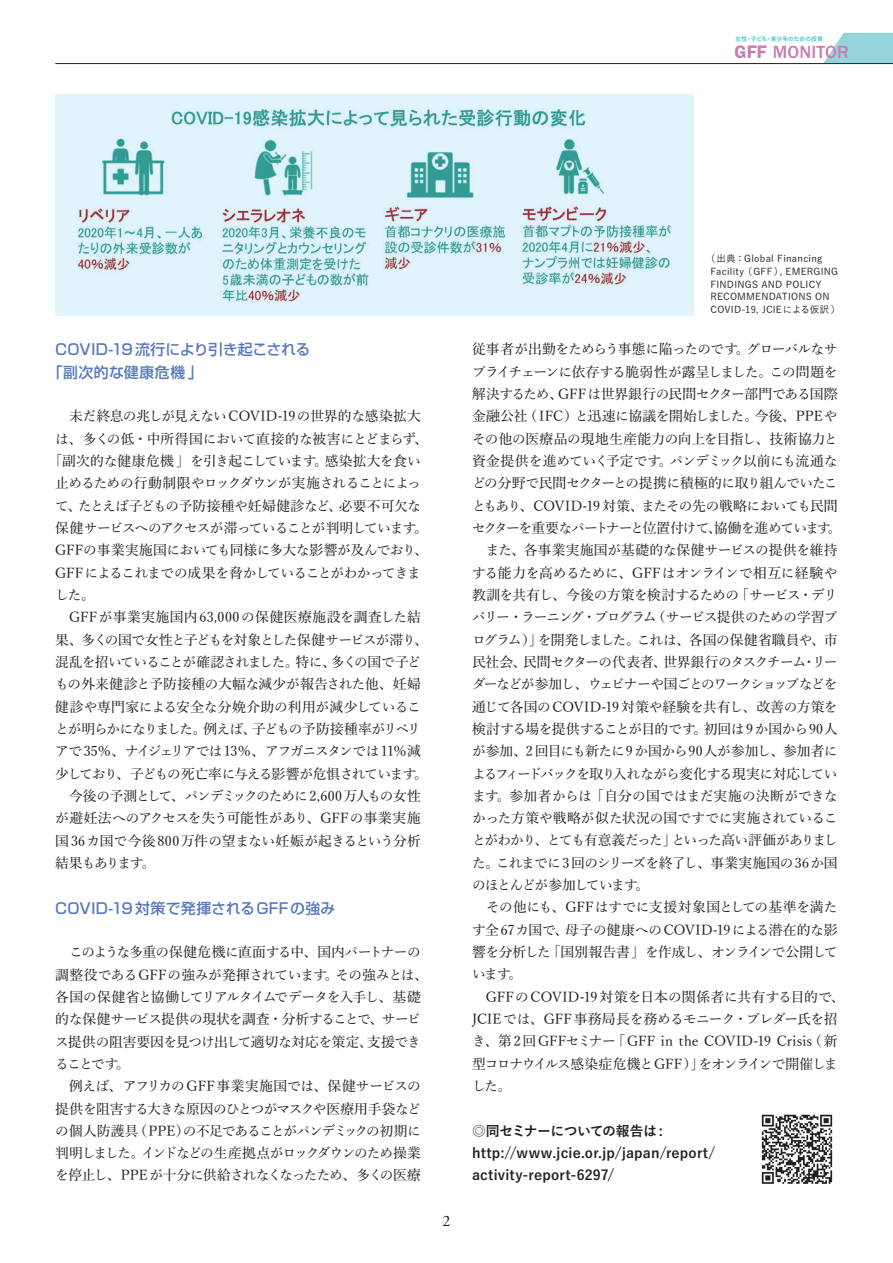
<style>
.page{position:relative;width:893px;height:1263px;background:#fff}
.page>*{position:absolute;margin:0;border:0;box-sizing:border-box;transform-origin:0 0}
.t1{font:500 18.3px "ITC Franklin Gothic Std";letter-spacing:.01em;color:#c77db4}
.t2{font:15.9px "Adobe Garamond Pro";color:#231f20}
.t3{font:500 14.85px/22.4px "Shin Go Pro";letter-spacing:.01em;color:#5679bd}
.t4{font:13.8px/22.4px "Yu Mincho Std M";letter-spacing:-.035em;color:#231f20}
.t5{font:13.8px/22.4px "Yu Gothic Std B";letter-spacing:.01em;color:#231f20}
.t6{font:13.8px "Yu Mincho Std M";letter-spacing:-.085em;color:#231f20}
.t7{font:13.8px "Yu Mincho Std M";letter-spacing:-.06em;color:#231f20}
.t8{font:13.8px "Yu Mincho Std M";letter-spacing:-.015em;color:#231f20}
.t9{font:13.8px "Yu Mincho Std M";letter-spacing:-.09em;color:#231f20}
.t10{font:13.8px "Yu Mincho Std M";letter-spacing:-.01em;color:#231f20}
.t11{font:13.8px "Yu Mincho Std M";letter-spacing:.03em;color:#231f20}
.t12{font:13.8px "Yu Mincho Std M";letter-spacing:-.07em;color:#231f20}
.t13{font:13.8px "Yu Mincho Std M";letter-spacing:-.075em;color:#231f20}
.t14{font:13.8px "Yu Mincho Std M";letter-spacing:.01em;color:#231f20}
.t15{font:13.8px "Yu Mincho Std M";letter-spacing:.005em;color:#231f20}
.t16{font:13.8px "Yu Mincho Std M";letter-spacing:-.095em;color:#231f20}
.t17{font:9.6px/12.8px "Yu Gothic Std M";letter-spacing:.025em;color:#231f20}
.t18{font:500 5.7px "Noto Sans CJ Kjp";letter-spacing:.015em;color:#21bece}
.s1{font-weight:600}
</style>
<div class="page">
<div style="left:55px;top:95px;width:639px;height:221px;background:#e1f4fc"></div>
<img style="left:77px;top:109px;width:595px;height:193px">
<svg style="left:823px;top:33px;width:70px;height:30px"></svg>
<hr style="left:55px;top:63px;width:838px;height:1px;background:#231f20">
<img style="left:761px;top:1114px;width:72px;height:70px">
<p class="t18" style="left:736px;top:36px;width:89px">女性・子ども・青少年のための投資</p>
<h1 class="t1" style="left:734px;top:41px;width:116px"><span class="s1">GFF</span> MONITOR</h1>
<p class="t3" style="left:48px;top:337px;width:264px;text-indent:7px">COVID-19 流行により引き起こされる「副次的な健康危機」</p>
<p class="t8" style="left:55px;top:406px;width:367px">　未だ終息の兆しが見えないCOVID-19の世界的な感染拡大</p>
<p class="t8" style="left:55px;top:429px;width:374px">は、多くの低・中所得国において直接的な被害にとどまらず、</p>
<p class="t4" style="left:48px;top:450px;width:374px">「副次的な健康危機」を引き起こしています。感染拡大を食い</p>
<p class="t7" style="left:55px;top:473px;width:367px">止めるための行動制限やロックダウンが実施されることによっ</p>
<p class="t4" style="left:55px;top:494px;width:367px">て、たとえば子どもの予防接種や妊婦健診など、必要不可欠な</p>
<p class="t12" style="left:55px;top:518px;width:374px">保健サービスへのアクセスが滞っていることが判明しています。</p>
<p class="t4" style="left:55px;top:539px;width:374px">GFFの事業実施国においても同様に多大な影響が及んでおり、</p>
<p class="t4" style="left:55px;top:561px;width:367px">GFFによるこれまでの成果を脅かしていることがわかってきま</p>
<p class="t4" style="left:55px;top:584px;width:41px">した。</p>
<p class="t11" style="left:55px;top:607px;width:367px">　GFFが事業実施国内63,000の保健医療施設を調査した結</p>
<p class="t9" style="left:55px;top:629px;width:374px">果、多くの国で女性と子どもを対象とした保健サービスが滞り、</p>
<p class="t13" style="left:55px;top:652px;width:367px">混乱を招いていることが確認されました。特に、多くの国で子ど</p>
<p class="t10" style="left:55px;top:674px;width:367px">もの外来健診と予防接種の大幅な減少が報告された他、妊婦</p>
<p class="t10" style="left:55px;top:696px;width:367px">健診や専門家による安全な分娩介助の利用が減少しているこ</p>
<p class="t9" style="left:55px;top:719px;width:367px">とが明らかになりました。例えば、子どもの予防接種率がリベリ</p>
<p class="t7" style="left:55px;top:741px;width:367px">アで35％、ナイジェリアでは13％、アフガニスタンでは11％減</p>
<p class="t6" style="left:55px;top:763px;width:374px">少しており、子どもの死亡率に与える影響が危惧されています。</p>
<p class="t6" style="left:55px;top:786px;width:367px">　今後の予測として、パンデミックのために 2,600万人もの女性</p>
<p class="t15" style="left:55px;top:808px;width:367px">が避妊法へのアクセスを失う可能性があり、GFFの事業実施</p>
<p class="t14" style="left:55px;top:830px;width:367px">国36カ国で今後800万件の望まない妊娠が起きるという分析</p>
<p class="t16" style="left:55px;top:853px;width:102px">結果もあります。</p>
<p class="t3" style="left:55px;top:895px;width:282px">COVID-19対策で発揮されるGFFの強み</p>
<p class="t4" style="left:55px;top:941px;width:374px">　このような多重の保健危機に直面する中、国内パートナーの調整役であるGFFの強みが発揮されています。その強みとは、各国の保健省と協働してリアルタイムでデータを入手し、基礎的な保健サービス提供の現状を調査・分析することで、サービス提供の阻害要因を見つけ出して適切な対応を策定、支援できることです。<br>　例えば、アフリカのGFF事業実施国では、保健サービスの提供を阻害する大きな原因のひとつがマスクや医療用手袋などの個人防護具（PPE）の不足であることがパンデミックの初期に判明しました。インドなどの生産拠点がロックダウンのため操業を停止し、PPEが十分に供給されなくなったため、多くの医療</p>
<p class="t2" style="left:442px;top:1212px;width:9px">2</p>
<p class="t17" style="left:711px;top:252px;width:131px;text-indent:-5px">（出典：Global Financing<br>Facility （GFF）, EMERGING<br>FINDINGS AND POLICY<br>RECOMMENDATIONS ON<br>COVID-19, JCIEによる仮訳）</p>
<p class="t4" style="left:472px;top:338px;width:374px">従事者が出勤をためらう事態に陥ったのです。グローバルなサプライチェーンに依存する脆弱性が露呈しました。この問題を解決するため、GFFは世界銀行の民間セクター部門である国際金融公社（IFC）と迅速に協議を開始しました。今後、PPEやその他の医療品の現地生産能力の向上を目指し、技術協力と資金提供を進めていく予定です。パンデミック以前にも流通などの分野で民間セクターとの提携に積極的に取り組んでいたこともあり、COVID-19 対策、またその先の戦略においても民間セクターを重要なパートナーと位置付けて、協働を進めています。　また、各事業実施国が基礎的な保健サービスの提供を維持する能力を高めるために、GFFはオンラインで相互に経験や教訓を共有し、今後の方策を検討するための「サービス・デリバリー・ラーニング・プログラム（サービス提供のための学習プログラム）」を開発しました。これは、各国の保健省職員や、市民社会、民間セクターの代表者、世界銀行のタスクチーム・リーダーなどが参加し、ウェビナーや国ごとのワークショップなどを通じて各国のCOVID-19対策や経験を共有し、改善の方策を検討する場を提供することが目的です。初回は9か国から90人が参加、2回目にも新たに9か国から90人が参加し、参加者によるフィードバックを取り入れながら変化する現実に対応しています。参加者からは「自分の国ではまだ実施の決断ができなかった方策や戦略が似た状況の国ですでに実施されていることがわかり、とても有意義だった」といった高い評価がありました。これまでに3 回のシリーズを終了し、事業実施国の36か国のほとんどが参加しています。<br>　その他にも、GFFはすでに支援対象国としての基準を満たす全67カ国で、母子の健康へのCOVID-19による潜在的な影響を分析した「国別報告書」を作成し、オンラインで公開しています。<br>　GFFのCOVID-19対策を日本の関係者に共有する目的で、<br>JCIEでは、GFF 事務局長を務めるモニーク・ブレダー氏を招き、第2回GFFセミナー「GFF in the COVID-19 Crisis（新型コロナウイルス感染症危機とGFF）」をオンラインで開催しました。</p>
<p class="t5" style="left:472px;top:1119px;width:245px">◎同セミナーについての報告は: http://www.jcie.or.jp/japan/report/ activity-report-6297/</p>
</div>
